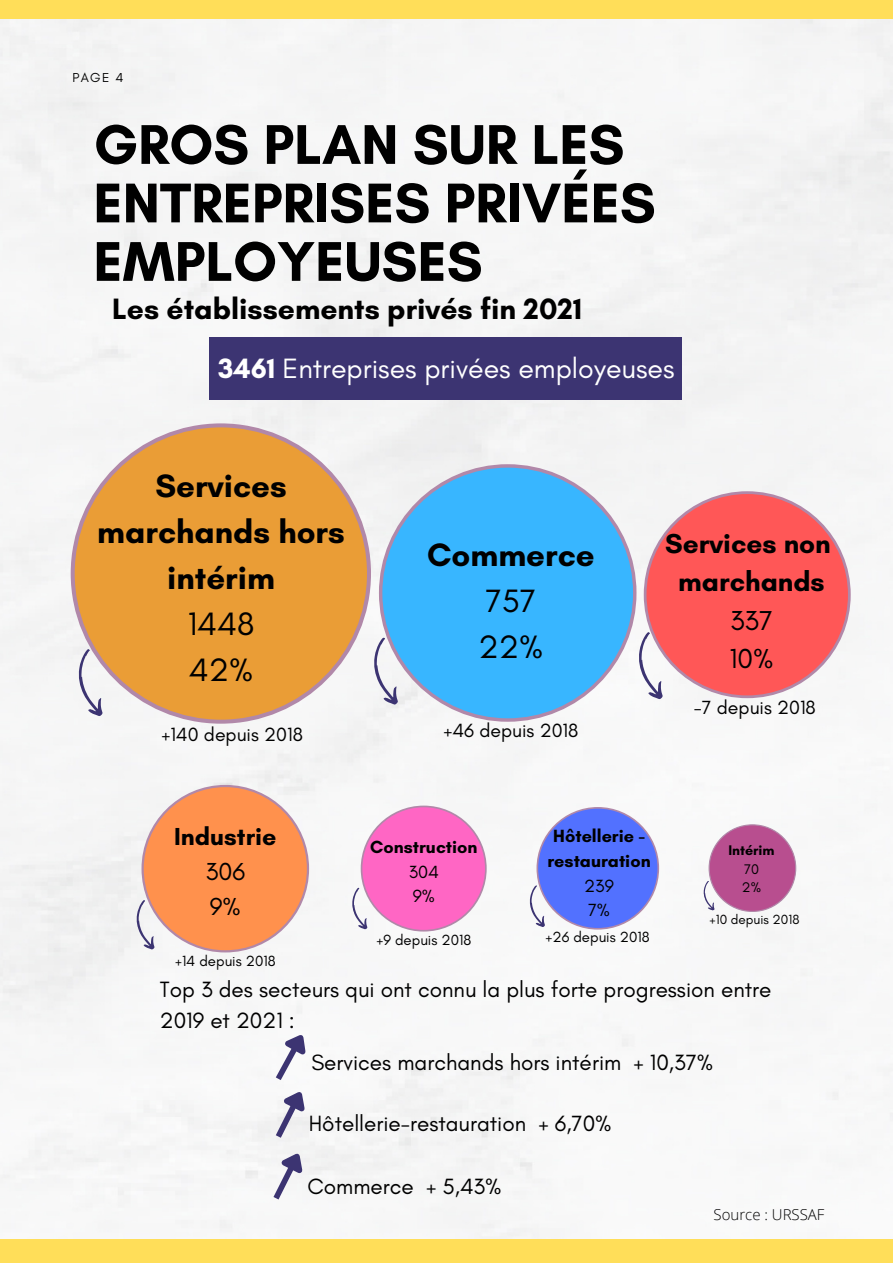
<style>
.page{position:relative;width:893px;height:1264px;background:#fff}
.page>*{position:absolute;margin:0;border:0;box-sizing:border-box;transform-origin:0 0}
.t1{font:700 57px/58.5px "Glacial Indifference";color:#000}
.t2{font:700 33px/46px "Glacial Indifference";color:#000;text-align:center}
.t3{font:33px/46px "Glacial Indifference";color:#000}
.t4{font:700 30px "Glacial Indifference";color:#000}
.t5{font:28.5px "Glacial Indifference";color:#fff}
.t6{font:700 27.9px/38.5px "Glacial Indifference";color:#000;text-align:center}
.t7{font:27.9px/38.5px "Glacial Indifference";color:#000}
.t8{font:700 25.05px "Glacial Indifference";color:#000}
.t9{font:25.05px/35.1px "Glacial Indifference";color:#000}
.t10{font:22.5px/31.5px "Glacial Indifference";color:#000}
.t11{font:19.5px "Glacial Indifference";color:#000}
.t12{font:700 18px/24.8px "Glacial Indifference";color:#000;text-align:center}
.t13{font:18px/24.8px "Glacial Indifference";color:#000}
.t14{font:15px "Glacial Indifference";color:#000}
.t15{font:300 15px "Open Sans";color:#000}
.t16{font:700 14.25px "Glacial Indifference";color:#000}
.t17{font:14.25px/18.9px "Glacial Indifference";color:#000}
.t18{font:13.5px "Glacial Indifference";color:#000}
.t19{font:13.2px "Glacial Indifference";color:#000}
.s1{font-weight:700}
</style>
<div class="page">
<svg style="left:71px;top:423px;width:300px;height:300px;fill:#ea9d36"></svg>
<svg style="left:71px;top:648px;width:36px;height:71px"></svg>
<svg style="left:379px;top:464px;width:257px;height:257px;fill:#38b6ff"></svg>
<svg style="left:366px;top:637px;width:36px;height:71px"></svg>
<svg style="left:631px;top:491px;width:219px;height:211px"></svg>
<svg style="left:131px;top:785px;width:178px;height:167px"></svg>
<svg style="left:347px;top:805px;width:139px;height:126px"></svg>
<svg style="left:525px;top:807px;width:134px;height:122px"></svg>
<svg style="left:700px;top:824px;width:96px;height:88px"></svg>
<svg style="left:268px;top:1021px;width:54px;height:184px"></svg>
<div style="left:0;top:0;width:892px;height:19px;background:#ffde59"></div>
<div style="left:0;top:1239px;width:892px;height:23px;background:#ffde59"></div>
<div style="left:209px;top:337px;width:473px;height:63px;background:#3c3472"></div>
<p class="t19" style="left:72px;top:70px;width:53px">PAGE 4</p>
<h1 class="t1" style="left:93px;top:115px;width:564px">GROS PLAN SUR LES<br>ENTREPRISES PRIVÉES<br>EMPLOYEUSES</h1>
<h3 class="t4" style="left:112px;top:290px;width:471px">Les établissements privés fin 2021</h3>
<p class="t5" style="left:218px;top:351px;width:457px"><span class="s1">3461</span> Entreprises privées employeuses</p>
<h2 class="t2" style="left:97px;top:462px;width:249px">Services marchands hors intérim</h2>
<h2 class="t3" style="left:188px;top:600px;width:68px">1448<br>42%</h2>
<p class="t11" style="left:161px;top:722px;width:143px">+140 depuis 2018</p>
<h2 class="t2" style="left:427px;top:531px;width:169px">Commerce</h2>
<h2 class="t3" style="left:478px;top:577px;width:66px">757<br>22%</h2>
<p class="t11" style="left:443px;top:718px;width:136px">+46 depuis 2018</p>
<p class="t6" style="left:665px;top:523px;width:167px">Services non marchands</p>
<p class="t7" style="left:729px;top:600px;width:46px">337<br>10%</p>
<p class="t11" style="left:694px;top:695px;width:123px">-7 depuis 2018</p>
<p class="t8" style="left:174px;top:821px;width:104px">Industrie</p>
<p class="t9" style="left:205px;top:853px;width:41px">306<br>9%</p>
<p class="t14" style="left:175px;top:951px;width:102px">+14 depuis 2018</p>
<p class="t12" style="left:370px;top:834px;width:109px">Construction</p>
<p class="t13" style="left:409px;top:858px;width:32px">304<br>9%</p>
<p class="t14" style="left:376px;top:930px;width:96px">+9 depuis 2018</p>
<p class="t12" style="left:547px;top:823px;width:105px">Hôtellerie - restauration</p>
<p class="t13" style="left:584px;top:873px;width:31px">239<br>7%</p>
<p class="t14" style="left:545px;top:928px;width:105px">+26 depuis 2018</p>
<p class="t16" style="left:728px;top:841px;width:48px">Intérim</p>
<p class="t17" style="left:741px;top:859px;width:21px">70<br>2%</p>
<p class="t18" style="left:709px;top:911px;width:91px">+10 depuis 2018</p>
<p class="t10" style="left:160px;top:973px;width:613px">Top 3 des secteurs qui ont connu la plus forte progression entre<br>2019 et 2021 :</p>
<p class="t10" style="left:311px;top:1046px;width:403px">Services marchands hors intérim + 10,37%</p>
<p class="t10" style="left:309px;top:1107px;width:304px">Hôtellerie-restauration + 6,70%</p>
<p class="t10" style="left:307px;top:1170px;width:196px">Commerce + 5,43%</p>
<p class="t15" style="left:713px;top:1203px;width:112px">Source : URSSAF</p>
</div>
